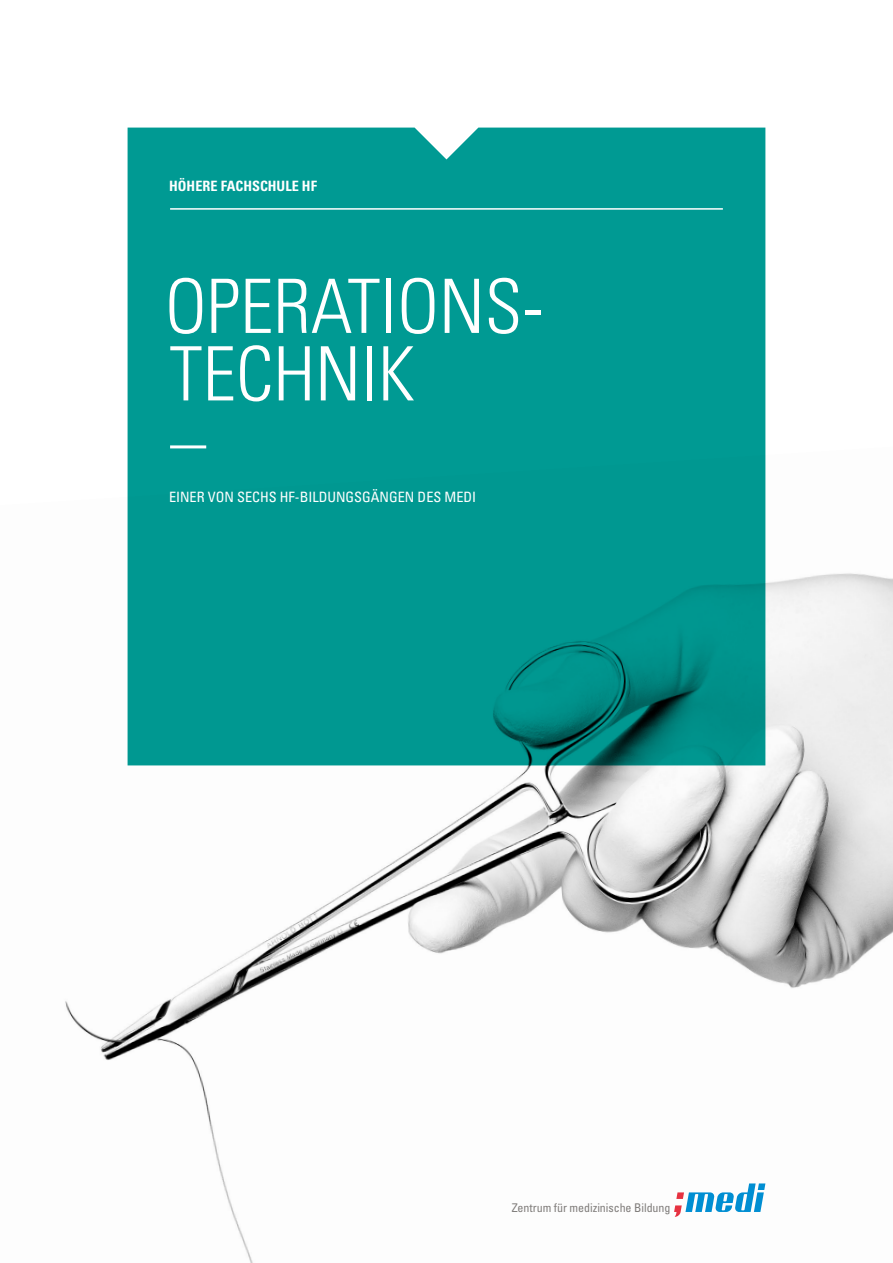
<style>
.page{position:relative;width:893px;height:1263px;background:#fff}
.page>*{position:absolute;margin:0;border:0;box-sizing:border-box;transform-origin:0 0}
.t1{font:300 condensed 75px/67.5px "Univers";color:#fff}
.t2{font:condensed 14.25px "Univers";color:#fff}
.t3{font:700 condensed 14.25px "Univers";color:#fff}
.t4{font:condensed 12px "Univers";letter-spacing:-.005em;color:#7f7c7a}
</style>
<div class="page">
<img style="left:65px;top:447px;width:828px;height:816px">
<div style="left:128px;top:128px;width:637px;height:637px;background:#009a93"></div>
<hr style="left:170px;top:208px;width:553px;height:2px;background:#fff">
<hr style="left:170px;top:445px;width:36px;height:3px;background:#fff">
<svg style="left:674px;top:1183px;width:91px;height:34px"></svg>
<p class="t3" style="left:169px;top:177px;width:149px">HÖHERE FACHSCHULE HF</p>
<h1 class="t1" style="left:165px;top:273px;width:380px">OPERATIONS-<br>TECHNIK</h1>
<p class="t2" style="left:169px;top:488px;width:309px">EINER VON SECHS HF-BILDUNGSGÄNGEN DES MEDI</p>
<p class="t4" style="left:512px;top:1200px;width:160px">Zentrum für medizinische Bildung</p>
</div>
